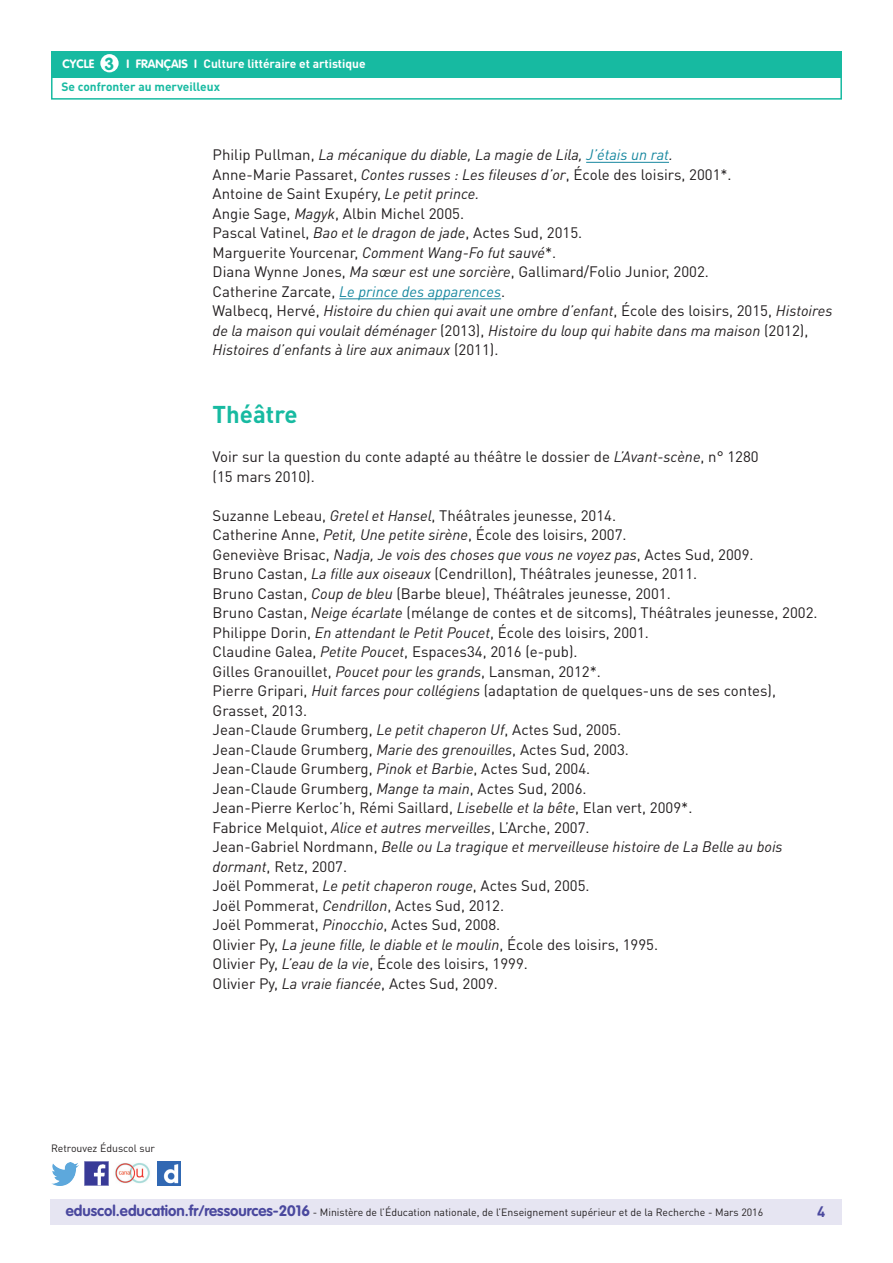
<style>
.page{position:relative;width:893px;height:1263px;background:#fff}
.page>*{position:absolute;margin:0;border:0;box-sizing:border-box;transform-origin:0 0}
.t1{font:700 24px "DIN Pro";color:#17baa1}
.t2{font:15px/19.5px "DIN Pro";color:#231f20}
.t3{font:italic 15px/19.5px "DIN Pro";color:#231f20}
.t4{font:700 15px "DIN Pro";color:#4a489e}
.t5{font:700 12px/23.1px "DIN Pro";color:#fff}
.t6{font:10.5px "DIN Pro";color:#231f20}
.s1{font-family:"VAG Rounded Std"}
.s2{font-family:"VAG Rounded Std";font-size:17.25px;color:#17baa1}
.s3{color:#17baa1}
.s4{font-style:normal}
.s5{color:#16879f}
.s6{font-style:italic}
.s7{font-family:"VAG Rounded Std";font-weight:700;font-size:15px;color:#4a489e}
</style>
<div class="page">
<div style="left:50px;top:1199px;width:791px;height:26px;background:#e6e5f2"></div>
<div style="left:51px;top:51px;width:791px;height:27px;background:#17baa1"></div>
<div style="left:100px;top:54px;width:19px;height:18px;background:#fff;border-radius:50%"></div>
<div style="left:51px;top:75px;width:791px;height:25px;border:2px solid #17baa1"></div>
<img style="left:85px;top:1162px;width:23px;height:23px">
<img style="left:51px;top:1163px;width:28px;height:22px">
<img style="left:158px;top:1162px;width:22px;height:23px">
<img style="left:115px;top:1163px;width:35px;height:21px">
<hr style="left:586px;top:162px;width:83px;height:1px;background:#16879f">
<hr style="left:339px;top:298px;width:162px;height:1px;background:#16879f">
<p class="t5" style="left:61px;top:52px;width:306px"><span class="s1">CYCLE</span> <span class="s2">3</span> <span class="s1">I Français I</span> Culture littéraire et artistique<br><span class="s3">Se confronter au merveilleux</span></p>
<p class="t3" style="left:213px;top:145px;width:621px"><span class="s4">Philip Pullman,</span> La mécanique du diable, La magie de Lila, <span class="s5">J’étais un rat</span>.<br><span class="s4">Anne-Marie Passaret,</span> Contes russes : Les fileuses d’or<span class="s4">, École des loisirs, 2001*.<br>Antoine de Saint Exupéry,</span> Le petit prince.<br><span class="s4">Angie Sage,</span> Magyk<span class="s4">, Albin Michel 2005.<br>Pascal Vatinel,</span> Bao et le dragon de jade<span class="s4">, Actes Sud, 2015.<br>Marguerite Yourcenar,</span> Comment Wang-Fo fut sauvé<span class="s4">*.<br>Diana Wynne Jones,</span> Ma sœur est une sorcière<span class="s4">, Gallimard/Folio Junior, 2002.<br>Catherine Zarcate,</span> <span class="s5">Le prince des apparences</span><span class="s4">.<br>Walbecq, Hervé,</span> Histoire du chien qui avait une ombre d’enfant<span class="s4">, École des loisirs, 2015,</span> Histoires de la maison qui voulait déménager <span class="s4">(2013),</span> Histoire du loup qui habite dans ma maison <span class="s4">(2012), </span>Histoires d’enfants à lire aux animaux <span class="s4">(2011).</span></p>
<h1 class="t1" style="left:213px;top:399px;width:87px">Théâtre</h1>
<p class="t2" style="left:213px;top:447px;width:548px">Voir sur la question du conte adapté au théâtre le dossier de <span class="s6">L’Avant-scène</span>, n° 1280 (15 mars 2010).</p>
<p class="t2" style="left:213px;top:505px;width:606px">Suzanne Lebeau, <span class="s6">Gretel et Hansel</span>, Théâtrales jeunesse, 2014.<br>Catherine Anne, <span class="s6">Petit, Une petite sirène</span>, École des loisirs, 2007.<br>Geneviève Brisac, <span class="s6">Nadja, Je vois des choses que vous ne voyez pas</span>, Actes Sud, 2009.<br>Bruno Castan, <span class="s6">La fille aux oiseaux</span> (Cendrillon), Théâtrales jeunesse, 2011.<br>Bruno Castan, <span class="s6">Coup de bleu</span> (Barbe bleue), Théâtrales jeunesse, 2001.<br>Bruno Castan, <span class="s6">Neige écarlate</span> (mélange de contes et de sitcoms), Théâtrales jeunesse, 2002.<br>Philippe Dorin, <span class="s6">En attendant le Petit Poucet</span>, École des loisirs, 2001.<br>Claudine Galea, <span class="s6">Petite Poucet</span>, Espaces34, 2016 (e-pub).<br>Gilles Granouillet, <span class="s6">Poucet pour les grands</span>, Lansman, 2012*.<br>Pierre Gripari, <span class="s6">Huit farces pour collégiens</span> (adaptation de quelques-uns de ses contes), Grasset, 2013.<br>Jean-Claude Grumberg, <span class="s6">Le petit chaperon Uf</span>, Actes Sud, 2005.<br>Jean-Claude Grumberg, <span class="s6">Marie des grenouilles</span>, Actes Sud, 2003.<br>Jean-Claude Grumberg, <span class="s6">Pinok et Barbie</span>, Actes Sud, 2004.<br>Jean-Claude Grumberg, <span class="s6">Mange ta main</span>, Actes Sud, 2006.<br>Jean-Pierre Kerloc’h, Rémi Saillard, <span class="s6">Lisebelle et la bête</span>, Elan vert, 2009*.<br>Fabrice Melquiot, <span class="s6">Alice et autres merveilles</span>, L’Arche, 2007.<br>Jean-Gabriel Nordmann, <span class="s6">Belle ou La tragique et merveilleuse histoire de La Belle au bois dormant</span>, Retz, 2007.<br>Joël Pommerat, <span class="s6">Le petit chaperon rouge</span>, Actes Sud, 2005.<br>Joël Pommerat, <span class="s6">Cendrillon</span>, Actes Sud, 2012.<br>Joël Pommerat, <span class="s6">Pinocchio</span>, Actes Sud, 2008.<br>Olivier Py, <span class="s6">La jeune fille, le diable et le moulin</span>, École des loisirs, 1995.<br>Olivier Py, <span class="s6">L’eau de la vie</span>, École des loisirs, 1999.<br>Olivier Py, <span class="s6">La vraie fiancée</span>, Actes Sud, 2009.</p>
<p class="t6" style="left:51px;top:1141px;width:106px">Retrouvez Éduscol sur</p>
<p class="t6" style="left:66px;top:1205px;width:699px"><span class="s7">eduscol.education.fr/ressources-2016</span> - Ministère de l’Éducation nationale, de l’Enseignement supérieur et de la Recherche - Mars 2016</p>
<p class="t4" style="left:817px;top:1201px;width:10px">4</p>
</div>
